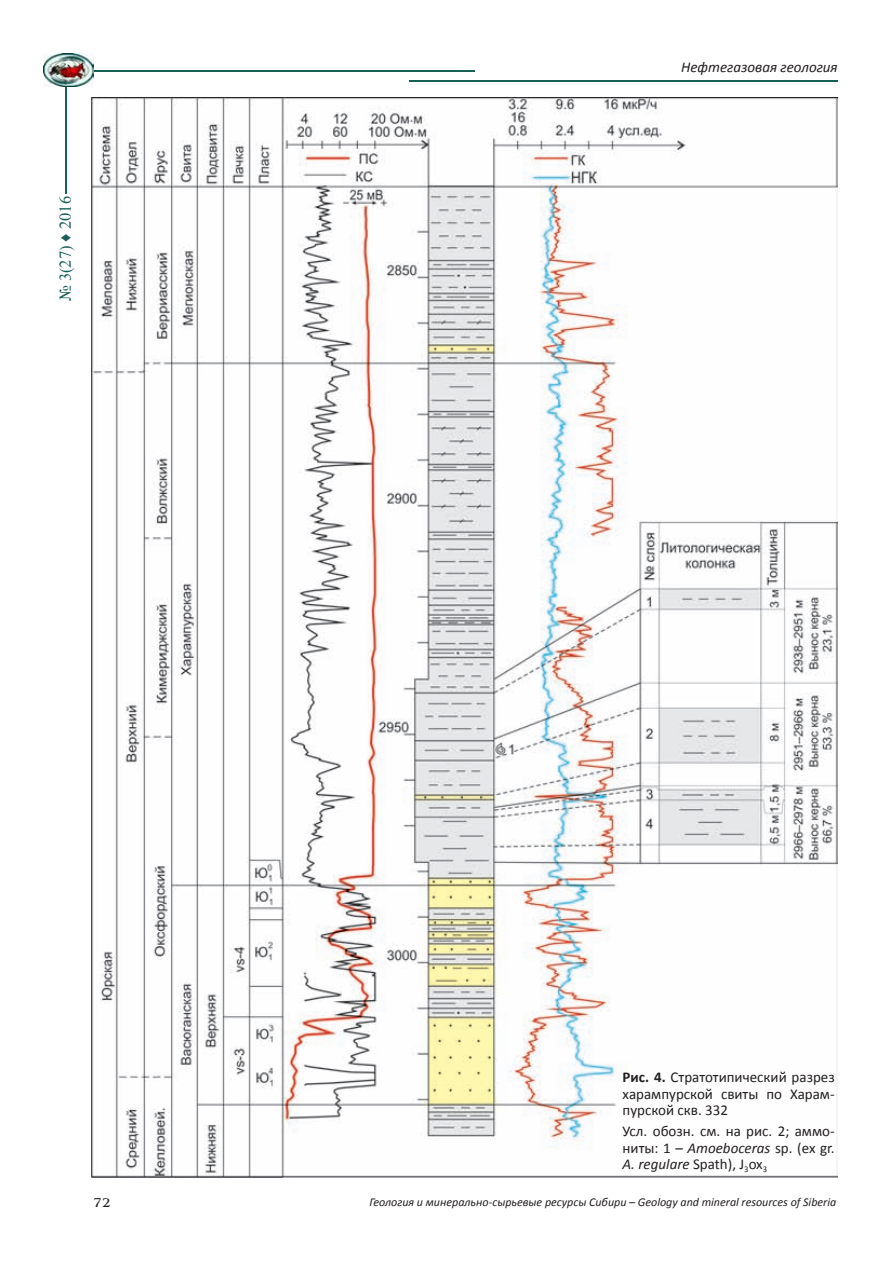
<style>
.page{position:relative;width:893px;height:1263px;background:#fff}
.page>*{position:absolute;margin:0;border:0;box-sizing:border-box;transform-origin:0 0}
.t1{font:16.5px "Times New Roman";color:#195f59}
.t2{font:15px/16.5px "Calibri";color:#231f20;text-align:justify}
.t3{font:italic 15px "Calibri";color:#231f20}
.t4{font:13.5px "AG Benguiat";color:#231f20}
.t5{font:italic 12px "Calibri";color:#231f20}
.s1{font-weight:700}
.s2{font-style:italic}
</style>
<div class="page">
<hr style="left:65px;top:71px;width:2px;height:122px;background:#195f59">
<hr style="left:61px;top:71px;width:413px;height:1px;background:#195f59">
<hr style="left:409px;top:80px;width:429px;height:2px;background:#195f59">
<img style="left:43px;top:54px;width:51px;height:32px">
<img style="left:92px;top:98px;width:746px;height:1080px">
<p class="t1" style="left:54px;top:301px;width:107px;rotate:-90deg">№ 3(27) ♦ 2016</p>
<p class="t3" style="left:681px;top:58px;width:158px">Нефтегазовая геология</p>
<p class="t4" style="left:94px;top:1195px;width:19px">72</p>
<p class="t2" style="left:622px;top:1068px;width:214px"><span class="s1">Рис. 4.</span> Стратотипический разрез харампурской свиты по Харам&shy;пурской скв. 332</p>
<p class="t2" style="left:622px;top:1122px;width:214px">Усл. обозн. см. на рис. 2; аммо&shy;ниты: 1 – <span class="s2">Amoeboceras</span> sp. (ex gr.<br><span class="s2">A. regulare</span> Spath), J<sub>3</sub>ox<sub>3</sub></p>
<p class="t5" style="left:369px;top:1195px;width:468px">Геология и минерально-сырьевые ресурсы Сибири – Geology and mineral resources of Siberia</p>
</div>
